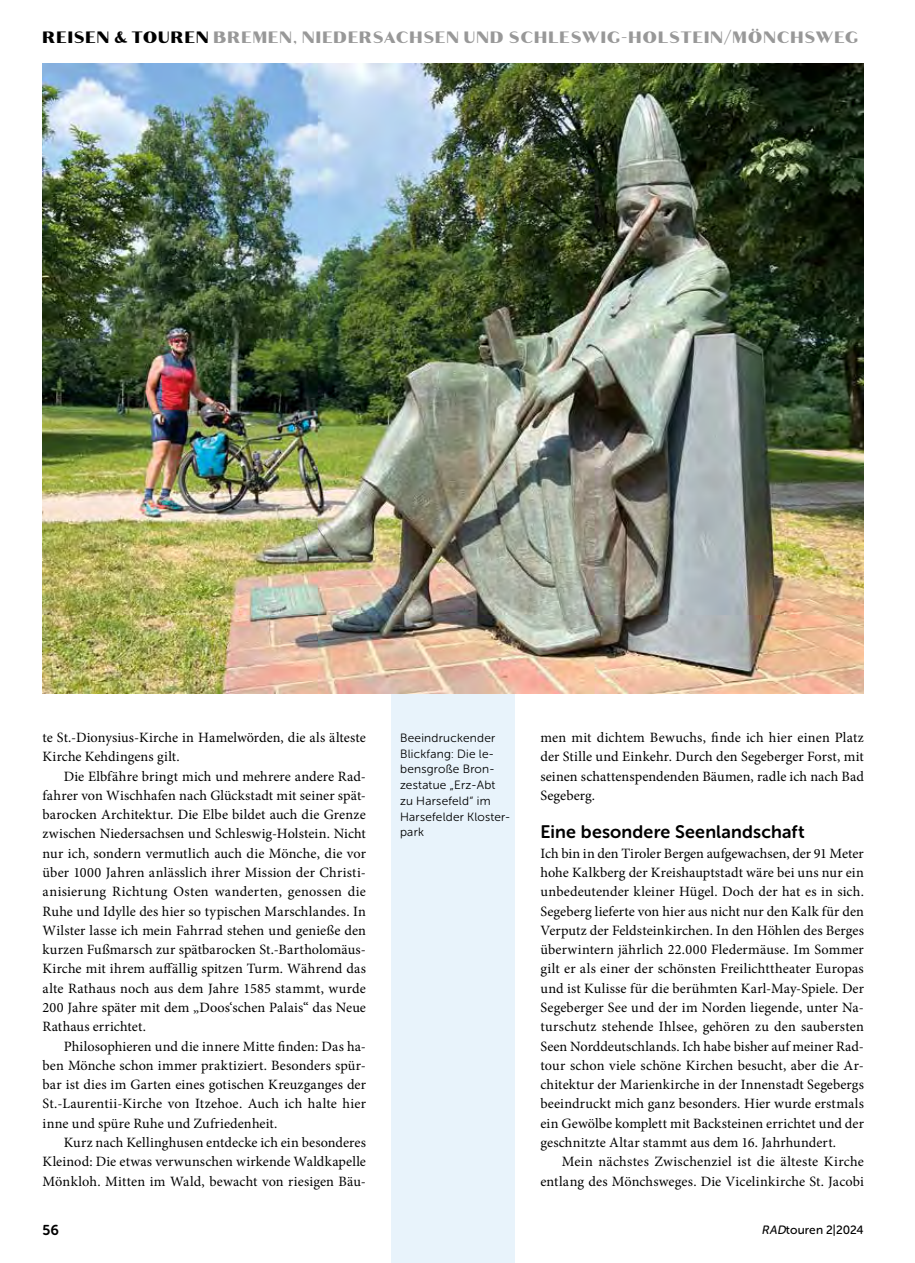
<style>
.page{position:relative;width:915px;height:1263px;background:#fff}
.page>*{position:absolute;margin:0;border:0;box-sizing:border-box;transform-origin:0 0}
.t1{font:18px "Museo Sans Rounded 700";letter-spacing:.01em;color:#000}
.t2{font:16.5px "Croco";letter-spacing:.035em;color:#989898}
.t3{font:14.25px/19.4px "Minion Pro";letter-spacing:.01em;color:#000;text-align:justify}
.t4{font:14.25px "Museo Sans Rounded 700";color:#000}
.t5{font:12px/15.8px "Museo Sans Rounded 300";letter-spacing:.025em;color:#000}
.t6{font:12px "Museo Sans Rounded 500";letter-spacing:.005em;color:#000}
.s1{color:#000}
.s2{font-style:italic}
</style>
<div class="page">
<div style="left:391px;top:665px;width:123px;height:598px;background:#e8f3fb"></div>
<img style="left:43px;top:64px;width:820px;height:629px">
<p class="t2" style="left:43px;top:28px;width:817px"><span class="s1">REISEN &amp; TOUREN</span> BREMEN, NIEDERSACHSEN UND SCHLESWIG-HOLSTEIN/MÖNCHSWEG</p>
<p class="t3" style="left:43px;top:728px;width:325px">te St.-Dionysius-Kirche in Hamelwörden, die als älteste<br>Kirche Kehdingens gilt.</p>
<p class="t3" style="left:43px;top:766px;width:325px;text-indent:21px">Die Elbfähre bringt mich und mehrere andere Rad&shy;fahrer von Wischhafen nach Glückstadt mit seiner spät&shy;barocken Architektur. Die Elbe bildet auch die Grenze zwischen Niedersachsen und Schleswig-Holstein. Nicht nur ich, sondern vermutlich auch die Mönche, die vor über 1000 Jahren anlässlich ihrer Mission der Christi&shy;anisierung Richtung Osten wanderten, genossen die Ruhe und Idylle des hier so typischen Marschlandes. In Wilster lasse ich mein Fahrrad stehen und genieße den kurzen Fußmarsch zur spätbarocken St.-Bartholomäus-Kirche mit ihrem auffällig spitzen Turm. Während das alte Rathaus noch aus dem Jahre 1585 stammt, wurde 200 Jahre später mit dem „Doos‘schen Palais“ das Neue Rathaus errichtet.</p>
<p class="t3" style="left:43px;top:1036px;width:325px;text-indent:21px">Philosophieren und die innere Mitte finden: Das ha&shy;ben Mönche schon immer praktiziert. Besonders spür&shy;bar ist dies im Garten eines gotischen Kreuzganges der St.-Laurentii-Kirche von Itzehoe. Auch ich halte hier inne und spüre Ruhe und Zufriedenheit.</p>
<p class="t3" style="left:43px;top:1133px;width:325px;text-indent:21px">Kurz nach Kellinghusen entdecke ich ein besonderes Kleinod: Die etwas verwunschen wirkende Waldkapelle Mönkloh. Mitten im Wald, bewacht von riesigen Bäu-</p>
<p class="t5" style="left:400px;top:730px;width:112px">Beeindruckender<br>Blickfang: Die le&shy;bensgroße Bron&shy;zestatue „Erz-Abt zu Harsefeld“ im<br>Harsefelder Kloster&shy;park</p>
<p class="t3" style="left:540px;top:728px;width:325px">men mit dichtem Bewuchs, finde ich hier einen Platz der Stille und Einkehr. Durch den Segeberger Forst, mit seinen schattenspendenden Bäumen, radle ich nach Bad Segeberg.</p>
<p class="t1" style="left:540px;top:822px;width:265px">Eine besondere Seenlandschaft</p>
<p class="t3" style="left:540px;top:843px;width:325px">Ich bin in den Tiroler Bergen aufgewachsen, der 91 Meter hohe Kalkberg der Kreishauptstadt wäre bei uns nur ein unbedeutender kleiner Hügel. Doch der hat es in sich.<br>Segeberg lieferte von hier aus nicht nur den Kalk für den Verputz der Feldsteinkirchen. In den Höhlen des Berges überwintern jährlich 22.000 Fledermäuse. Im Sommer gilt er als einer der schönsten Freilichttheater Europas und ist Kulisse für die berühmten Karl-May-Spiele. Der Segeberger See und der im Norden liegende, unter Na&shy;turschutz stehende Ihlsee, gehören zu den saubersten Seen Norddeutschlands. Ich habe bisher auf meiner Rad&shy;tour schon viele schöne Kirchen besucht, aber die Ar&shy;chitektur der Marienkirche in der Innenstadt Segebergs beeindruckt mich ganz besonders. Hier wurde erstmals ein Gewölbe komplett mit Backsteinen errichtet und der geschnitzte Altar stammt aus dem 16. Jahrhundert.</p>
<p class="t3" style="left:540px;top:1152px;width:325px;text-align:right">Mein nächstes Zwischenziel ist die älteste Kirche entlang des Mönchsweges. Die Vicelinkirche St. Jacobi</p>
<p class="t4" style="left:43px;top:1222px;width:18px">56</p>
<p class="t6" style="left:761px;top:1223px;width:104px"><span class="s2">RAD</span>touren 2|2024</p>
</div>
